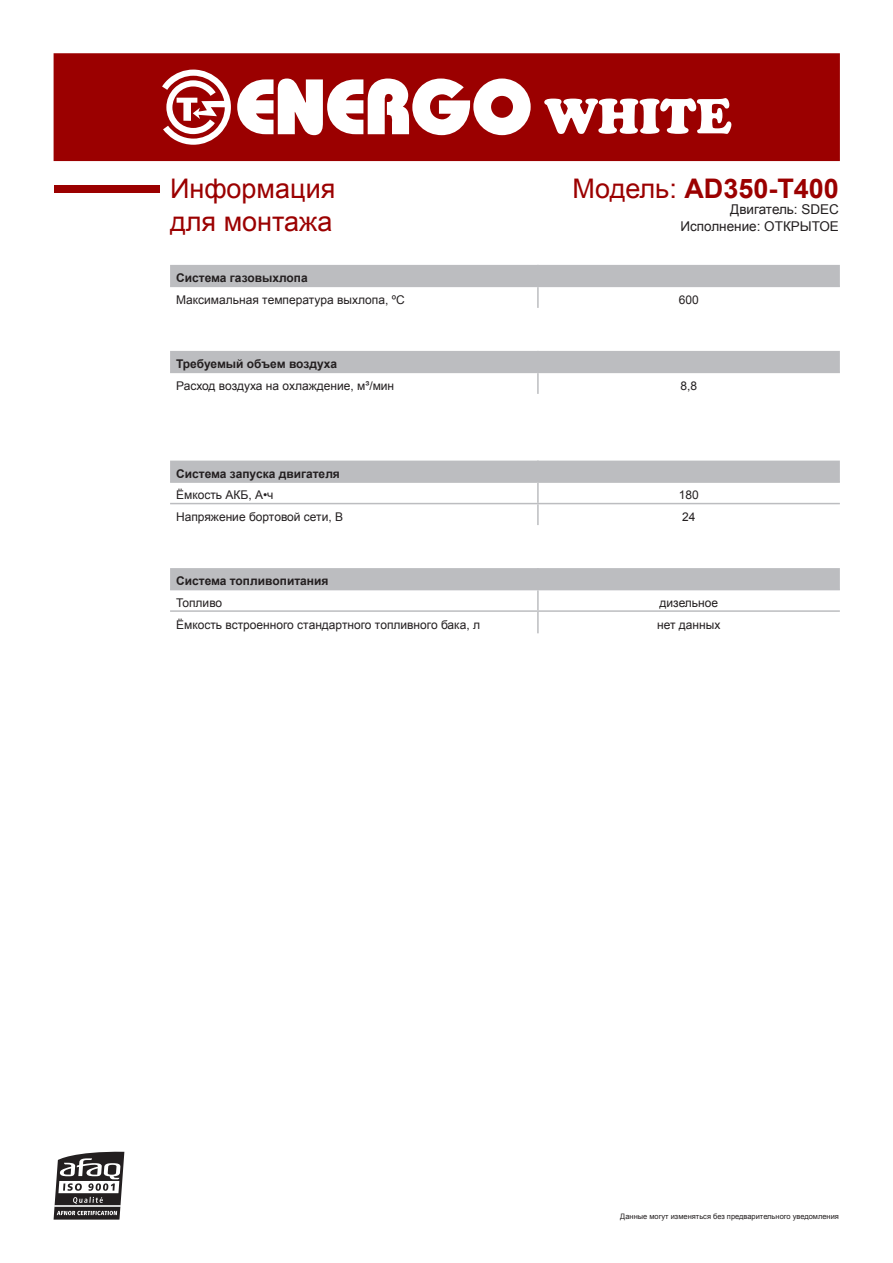
<style>
.page{position:relative;width:893px;height:1263px;background:#fff}
.page>*{position:absolute;margin:0;border:0;box-sizing:border-box;transform-origin:0 0}
.t1{font:27px/32.4px "Arial";color:#9b0000}
.t2{font:700 27px "Arial";color:#9b0000}
.t3{font:13.5px/16.2px "Arial";color:#231f20;text-align:right}
.t4{font:12px "Arial";color:#231f20}
.t5{font:700 12px "Arial";color:#231f20}
.t6{font:7.5px "Arial";color:#231f20}
.s1{font-weight:400}
</style>
<div class="page">
<svg style="left:54px;top:1151px;width:70px;height:68px"></svg>
<hr style="left:55px;top:1205px;width:65px;height:1px;background:#fff">
<div style="left:54px;top:53px;width:786px;height:108px;background:#9b0000;border:2px solid #9b0000"></div>
<svg style="left:162px;top:70px;width:69px;height:75px"></svg>
<svg style="left:237px;top:79px;width:294px;height:56px"></svg>
<svg style="left:544px;top:98px;width:187px;height:36px"></svg>
<div style="left:54px;top:186px;width:106px;height:7px;background:#9b0000"></div>
<div style="left:170px;top:265px;width:670px;height:21px;background:#bcbdc0"></div>
<hr style="left:537px;top:265px;width:2px;height:21px;background:#bcbdc0">
<hr style="left:170px;top:286px;width:368px;height:1px;background:#bcbdc0">
<hr style="left:538px;top:286px;width:302px;height:1px;background:#bcbdc0">
<hr style="left:537px;top:287px;width:2px;height:21px;background:#bcbdc0">
<div style="left:170px;top:351px;width:670px;height:21px;background:#bcbdc0"></div>
<hr style="left:537px;top:351px;width:2px;height:21px;background:#bcbdc0">
<hr style="left:170px;top:372px;width:368px;height:1px;background:#bcbdc0">
<hr style="left:538px;top:372px;width:302px;height:1px;background:#bcbdc0">
<hr style="left:537px;top:373px;width:2px;height:21px;background:#bcbdc0">
<div style="left:170px;top:461px;width:670px;height:20px;background:#bcbdc0"></div>
<hr style="left:537px;top:461px;width:2px;height:20px;background:#bcbdc0">
<hr style="left:170px;top:481px;width:368px;height:2px;background:#bcbdc0">
<hr style="left:538px;top:481px;width:302px;height:2px;background:#bcbdc0">
<hr style="left:537px;top:483px;width:2px;height:20px;background:#bcbdc0">
<hr style="left:170px;top:503px;width:368px;height:1px;background:#bcbdc0">
<hr style="left:538px;top:503px;width:302px;height:1px;background:#bcbdc0">
<hr style="left:537px;top:504px;width:2px;height:21px;background:#bcbdc0">
<div style="left:170px;top:568px;width:670px;height:21px;background:#bcbdc0"></div>
<hr style="left:537px;top:568px;width:2px;height:21px;background:#bcbdc0">
<hr style="left:170px;top:589px;width:368px;height:1px;background:#bcbdc0">
<hr style="left:538px;top:589px;width:302px;height:1px;background:#bcbdc0">
<hr style="left:537px;top:590px;width:2px;height:20px;background:#bcbdc0">
<hr style="left:170px;top:610px;width:368px;height:2px;background:#bcbdc0">
<hr style="left:538px;top:610px;width:302px;height:2px;background:#bcbdc0">
<hr style="left:537px;top:612px;width:2px;height:21px;background:#bcbdc0">
<p class="t1" style="left:170px;top:172px;width:167px">Информация для монтажа</p>
<p class="t5" style="left:176px;top:269px;width:133px">Система газовыхлопа</p>
<p class="t4" style="left:176px;top:291px;width:230px">Максимальная температура выхлопа, ºC</p>
<p class="t4" style="left:679px;top:291px;width:22px">600</p>
<h1 class="t2" style="left:572px;top:170px;width:268px"><span class="s1">Модель:</span> AD350-T400</h1>
<p class="t3" style="left:680px;top:202px;width:160px">Двигатель: SDEC<br>Исполнение: ОТКРЫТОЕ</p>
<p class="t5" style="left:176px;top:355px;width:163px">Требуемый объем воздуха</p>
<p class="t4" style="left:176px;top:377px;width:220px">Расход воздуха на охлаждение, м³/мин</p>
<p class="t4" style="left:680px;top:377px;width:18px">8,8</p>
<p class="t5" style="left:176px;top:465px;width:165px">Система запуска двигателя</p>
<p class="t4" style="left:176px;top:487px;width:99px">Ёмкость АКБ, А•ч</p>
<p class="t4" style="left:679px;top:487px;width:22px">180</p>
<p class="t4" style="left:176px;top:508px;width:169px">Напряжение бортовой сети, В</p>
<p class="t4" style="left:682px;top:508px;width:15px">24</p>
<p class="t5" style="left:176px;top:573px;width:154px">Система топливопитания</p>
<p class="t4" style="left:176px;top:594px;width:48px">Топливо</p>
<p class="t4" style="left:660px;top:594px;width:60px">дизельное</p>
<p class="t4" style="left:176px;top:616px;width:306px">Ёмкость встроенного стандартного топливного бака, л</p>
<p class="t4" style="left:657px;top:616px;width:65px">нет данных</p>
<p class="t6" style="left:620px;top:1211px;width:220px">Данные могут изменяться без предварительного уведомления</p>
</div>
